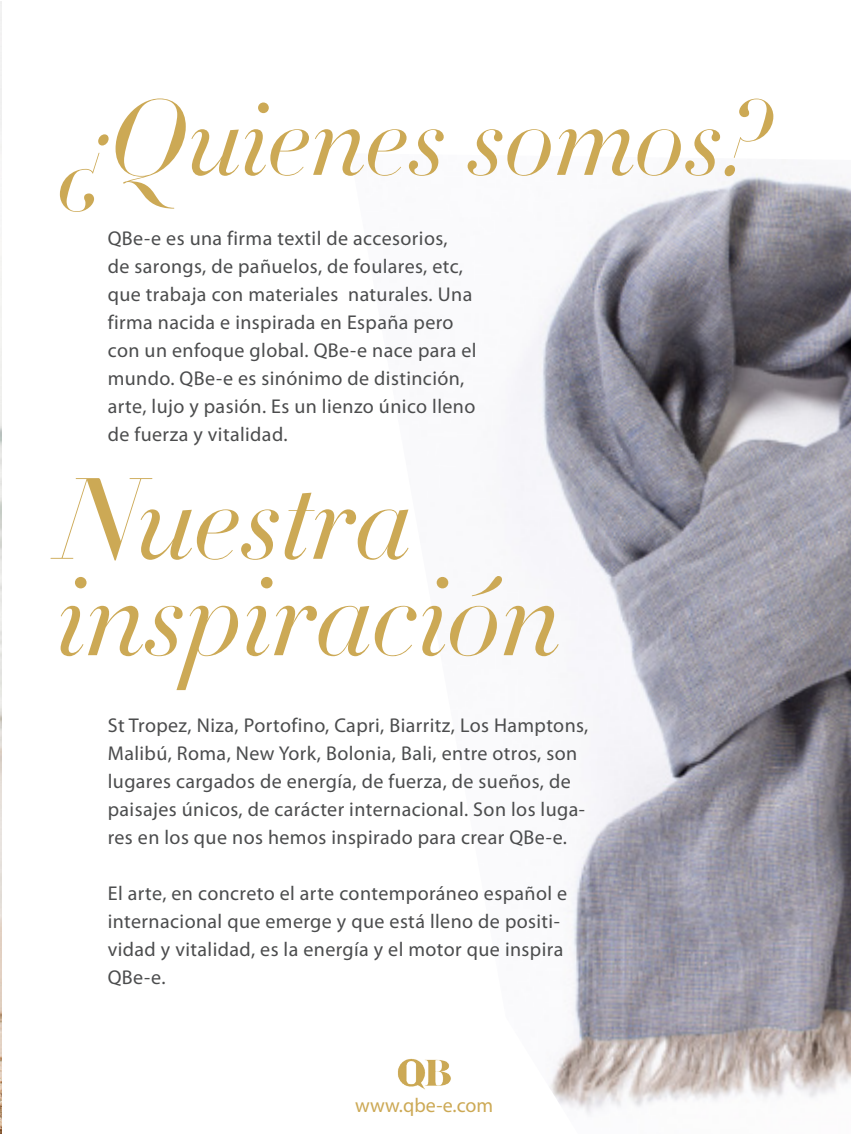
<style>
.page{position:relative;width:851px;height:1134px;background:#fff}
.page>*{position:absolute;margin:0;border:0;box-sizing:border-box;transform-origin:0 0}
.t1{font:italic 300 113.8px/96.4px "HTF Didot L42";color:#cca955}
.t2{font:italic 300 105.2px "HTF Didot L42";color:#cca955}
.t3{font:20px/28px "Myriad Pro";letter-spacing:.02em;color:#4b4c4d}
.t4{font:20px "Myriad Pro";color:#cca955}
</style>
<div class="page">
<img style="left:508px;top:173px;width:342px;height:942px">
<img style="left:398px;top:1058px;width:53px;height:32px">
<img style="left:0;top:2px;width:2px;height:1132px">
<h2 class="t2" style="left:62px;top:61px;width:709px">¿Quienes somos?</h2>
<p class="t3" style="left:108px;top:224px;width:370px">QBe-e es una firma textil de accesorios,<br>de sarongs, de pañuelos, de foulares, etc, que trabaja con materiales naturales. Una firma nacida e inspirada en España pero con un enfoque global. QBe-e nace para el mundo. QBe-e es sinónimo de distinción, arte, lujo y pasión. Es un lienzo único lleno de fuerza y vitalidad.</p>
<h1 class="t1" style="left:57px;top:469px;width:505px">Nuestra inspiración</h1>
<p class="t3" style="left:108px;top:711px;width:482px">St Tropez, Niza, Portofino, Capri, Biarritz, Los Hamptons, Malibú, Roma, New York, Bolonia, Bali, entre otros, son lugares cargados de energía, de fuerza, de sueños, de paisajes únicos, de carácter internacional. Son los luga&shy;res en los que nos hemos inspirado para crear QBe-e.</p>
<p class="t3" style="left:108px;top:879px;width:461px">El arte, en concreto el arte contemporáneo español e internacional que emerge y que está lleno de positi&shy;vidad y vitalidad, es la energía y el motor que inspira QBe-e.</p>
<p class="t4" style="left:355px;top:1092px;width:140px">www.qbe-e.com</p>
</div>
